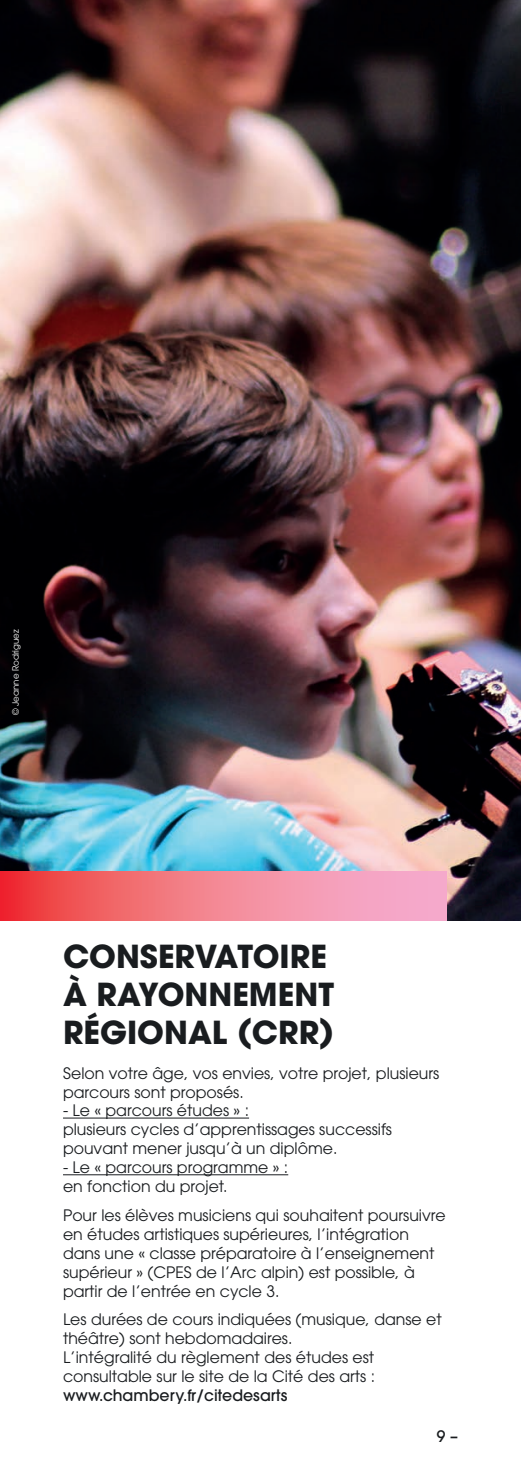
<style>
.page{position:relative;width:521px;height:1474px;background:#fff}
.page>*{position:absolute;margin:0;border:0;box-sizing:border-box;transform-origin:0 0}
.t1{font:700 31.5px/37.8px "ITC Avant Garde Pro";color:#191c1f}
.t2{font:15.75px/18.9px "ITC Avant Garde Pro";color:#191c1f}
.t3{font:500 15.75px "ITC Avant Garde Pro";color:#191c1f}
.t4{font:8.75px "ITC Avant Garde Pro";color:#fff}
</style>
<div class="page">
<img style="left:0;top:0;width:521px;height:920px">
<svg style="left:0;top:871px;width:446px;height:49px;background:#f27f8e"></svg>
<hr style="left:63px;top:1117px;width:186px;height:1px;background:#191c1f">
<hr style="left:63px;top:1174px;width:225px;height:1px;background:#191c1f">
<p class="t4" style="left:10px;top:715px;width:87px;rotate:-90deg">© Jeanne Rodriguez</p>
<h1 class="t1" style="left:63px;top:937px;width:273px">CONSERVATOIRE<br>À RAYONNEMENT<br>RÉGIONAL (CRR)</h1>
<p class="t2" style="left:63px;top:1063px;width:378px">Selon votre âge, vos envies, votre projet, plusieurs parcours sont proposés.</p>
<p class="t2" style="left:63px;top:1101px;width:330px">- Le « parcours études » :<br>plusieurs cycles d’apprentissages successifs pouvant mener jusqu’à un diplôme.</p>
<p class="t2" style="left:63px;top:1157px;width:227px">- Le « parcours programme » : en fonction du projet.</p>
<p class="t2" style="left:63px;top:1205px;width:384px">Pour les élèves musiciens qui souhaitent poursuivre en études artistiques supérieures, l’intégration dans une « classe préparatoire à l’enseignement supérieur » (CPES de l’Arc alpin) est possible, à partir de l’entrée en cycle 3.</p>
<p class="t2" style="left:63px;top:1309px;width:380px">Les durées de cours indiquées (musique, danse et théâtre) sont hebdomadaires.<br>L’intégralité du règlement des études est consultable sur le site de la Cité des arts :</p>
<p class="t3" style="left:63px;top:1385px;width:226px">www.chambery.fr/citedesarts</p>
<p class="t3" style="left:437px;top:1426px;width:23px">9 –</p>
</div>
